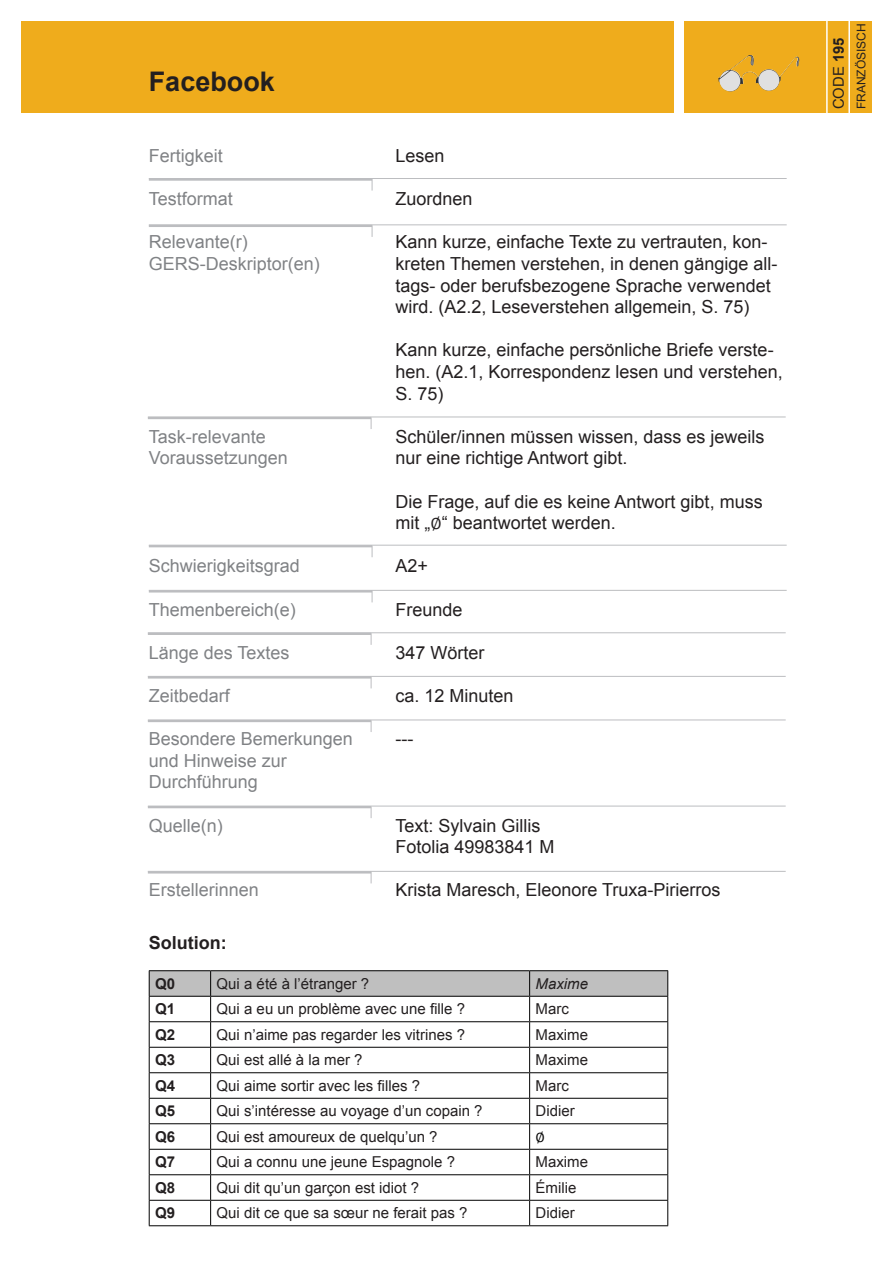
<style>
.page{position:relative;width:893px;height:1263px;background:#fff}
.page>*{position:absolute;margin:0;border:0;box-sizing:border-box;transform-origin:0 0}
.t1{font:700 27px "Arial";color:#231f20}
.Beschreibung_Tabelle{font:18px/21.6px "Arial";color:#231f20}
.Beschreibung_Tabelle-2{font:18px/21.6px "Arial";color:#808285}
.t2{font:700 18px "Arial";color:#231f20}
.t3{font:15px "Arial";color:#231f20}
.t4{font:700 15px "Arial";color:#231f20}
.t5{font:italic 15px "Arial";color:#231f20}
.t6{font:15px "Cambria Math";color:#000}
.t7{font:14.85px "Arial";color:#231f20}
.t8{font:12px "Arial";color:#231f20}
.s1{font-family:"Cambria"}
.s2{font-weight:700}
</style>
<div class="page">
<div style="left:685px;top:21px;width:187px;height:92px;background:#efac1c"></div>
<div style="left:21px;top:21px;width:652px;height:92px;background:#efac1c"></div>
<hr style="left:848px;top:20px;width:2px;height:93px;background:#fff">
<hr style="left:826px;top:20px;width:2px;height:93px;background:#fff">
<img style="left:718px;top:55px;width:81px;height:37px">
<hr style="left:149px;top:178px;width:638px;height:1px;background:#bcbdc0">
<hr style="left:149px;top:178px;width:223px;height:3px;background:#bcbdc0">
<svg style="left:372px;top:179px;width:1px;height:12px"></svg>
<hr style="left:149px;top:590px;width:638px;height:1px;background:#bcbdc0">
<hr style="left:149px;top:590px;width:223px;height:2px;background:#bcbdc0">
<hr style="left:149px;top:224px;width:638px;height:1px;background:#bcbdc0">
<hr style="left:149px;top:225px;width:223px;height:2px;background:#bcbdc0">
<svg style="left:372px;top:225px;width:1px;height:12px"></svg>
<hr style="left:149px;top:545px;width:638px;height:1px;background:#bcbdc0">
<hr style="left:149px;top:545px;width:223px;height:2px;background:#bcbdc0">
<svg style="left:372px;top:545px;width:1px;height:12px"></svg>
<hr style="left:148px;top:632px;width:638px;height:1px;background:#bcbdc0">
<hr style="left:148px;top:633px;width:223px;height:2px;background:#bcbdc0">
<svg style="left:371px;top:633px;width:1px;height:12px"></svg>
<hr style="left:148px;top:676px;width:638px;height:1px;background:#bcbdc0">
<hr style="left:148px;top:676px;width:223px;height:2px;background:#bcbdc0">
<hr style="left:148px;top:720px;width:638px;height:1px;background:#bcbdc0">
<hr style="left:148px;top:720px;width:223px;height:2px;background:#bcbdc0">
<svg style="left:371px;top:720px;width:1px;height:12px"></svg>
<hr style="left:148px;top:806px;width:638px;height:1px;background:#bcbdc0">
<hr style="left:148px;top:806px;width:223px;height:2px;background:#bcbdc0">
<svg style="left:371px;top:806px;width:1px;height:12px"></svg>
<hr style="left:148px;top:871px;width:638px;height:1px;background:#bcbdc0">
<hr style="left:148px;top:871px;width:223px;height:2px;background:#bcbdc0">
<hr style="left:148px;top:417px;width:638px;height:1px;background:#bcbdc0">
<hr style="left:148px;top:417px;width:223px;height:2px;background:#bcbdc0">
<svg style="left:371px;top:417px;width:1px;height:12px"></svg>
<hr style="left:149px;top:970px;width:62px;height:1px;background:#000">
<hr style="left:211px;top:970px;width:319px;height:1px;background:#000">
<hr style="left:530px;top:970px;width:138px;height:1px;background:#000">
<hr style="left:149px;top:1225px;width:62px;height:1px;background:#000">
<hr style="left:211px;top:1225px;width:319px;height:1px;background:#000">
<hr style="left:530px;top:1225px;width:138px;height:1px;background:#000">
<svg style="left:149px;top:971px;width:519px;height:254px"></svg>
<p class="t1" style="left:149px;top:64px;width:128px">Facebook</p>
<p class="Beschreibung_Tabelle-2" style="left:149px;top:145px;width:76px">Fertigkeit</p>
<p class="Beschreibung_Tabelle-2" style="left:149px;top:188px;width:86px">Testformat</p>
<p class="Beschreibung_Tabelle-2" style="left:149px;top:231px;width:101px">Relevante(r)</p>
<p class="Beschreibung_Tabelle-2" style="left:149px;top:253px;width:173px">GERS-Deskriptor(en)</p>
<p class="Beschreibung_Tabelle-2" style="left:149px;top:426px;width:141px">Task-relevante<br>Voraussetzungen</p>
<p class="Beschreibung_Tabelle-2" style="left:149px;top:555px;width:153px">Schwierigkeitsgrad</p>
<p class="Beschreibung_Tabelle-2" style="left:149px;top:599px;width:149px">Themenbereich(e)</p>
<p class="Beschreibung_Tabelle-2" style="left:149px;top:642px;width:142px">Länge des Textes</p>
<p class="Beschreibung_Tabelle-2" style="left:149px;top:685px;width:83px">Zeitbedarf</p>
<p class="Beschreibung_Tabelle-2" style="left:149px;top:728px;width:206px">Besondere Bemerkungen und Hinweise zur<br>Durchführung</p>
<p class="Beschreibung_Tabelle-2" style="left:149px;top:815px;width:76px">Quelle(n)</p>
<p class="Beschreibung_Tabelle-2" style="left:149px;top:879px;width:112px">Erstellerinnen</p>
<p class="Beschreibung_Tabelle" style="left:395px;top:145px;width:51px">Lesen</p>
<p class="Beschreibung_Tabelle" style="left:395px;top:188px;width:79px">Zuordnen</p>
<p class="Beschreibung_Tabelle" style="left:395px;top:231px;width:383px">Kann kurze, einfache Texte zu vertrauten, kon&shy;kreten Themen verstehen, in denen gängige all&shy;tags- oder berufsbezogene Sprache verwendet wird. (A2.2, Leseverstehen allgemein, S. 75)</p>
<p class="Beschreibung_Tabelle" style="left:395px;top:339px;width:389px">Kann kurze, einfache persönliche Briefe verste&shy;hen. (A2.1, Korrespondenz lesen und verstehen,<br>S. 75)</p>
<p class="Beschreibung_Tabelle" style="left:395px;top:426px;width:371px">Schüler/innen müssen wissen, dass es jeweils nur eine richtige Antwort gibt.</p>
<p class="Beschreibung_Tabelle" style="left:395px;top:491px;width:369px">Die Frage, auf die es keine Antwort gibt, muss mit „<span class="s1">∅</span>“ beantwortet werden.</p>
<p class="Beschreibung_Tabelle" style="left:395px;top:555px;width:34px">A2+</p>
<p class="Beschreibung_Tabelle" style="left:395px;top:599px;width:69px">Freunde</p>
<p class="Beschreibung_Tabelle" style="left:395px;top:642px;width:91px">347 Wörter</p>
<p class="Beschreibung_Tabelle" style="left:395px;top:685px;width:120px">ca. 12 Minuten</p>
<p class="Beschreibung_Tabelle" style="left:395px;top:728px;width:19px">---</p>
<p class="Beschreibung_Tabelle" style="left:395px;top:815px;width:147px">Text: Sylvain Gillis</p>
<p class="Beschreibung_Tabelle" style="left:395px;top:836px;width:161px">Fotolia 49983841 M</p>
<p class="Beschreibung_Tabelle" style="left:395px;top:879px;width:327px">Krista Maresch, Eleonore Truxa-Pirierros</p>
<p class="t2" style="left:149px;top:931px;width:79px">Solution:</p>
<p class="t4" style="left:155px;top:974px;width:22px">Q0</p>
<p class="t3" style="left:217px;top:974px;width:154px">Qui a été à l’étranger ?</p>
<p class="t5" style="left:536px;top:974px;width:54px">Maxime</p>
<p class="t4" style="left:155px;top:999px;width:22px">Q1</p>
<p class="t3" style="left:217px;top:999px;width:250px">Qui a eu un problème avec une fille ?</p>
<p class="t3" style="left:536px;top:999px;width:35px">Marc</p>
<p class="t4" style="left:155px;top:1025px;width:22px">Q2</p>
<p class="t3" style="left:217px;top:1025px;width:250px">Qui n’aime pas regarder les vitrines ?</p>
<p class="t3" style="left:536px;top:1025px;width:54px">Maxime</p>
<p class="t4" style="left:155px;top:1050px;width:22px">Q3</p>
<p class="t3" style="left:217px;top:1050px;width:147px">Qui est allé à la mer ?</p>
<p class="t3" style="left:536px;top:1050px;width:54px">Maxime</p>
<p class="t4" style="left:155px;top:1076px;width:22px">Q4</p>
<p class="t3" style="left:217px;top:1076px;width:205px">Qui aime sortir avec les filles ?</p>
<p class="t3" style="left:536px;top:1076px;width:35px">Marc</p>
<p class="t4" style="left:155px;top:1101px;width:22px">Q5</p>
<p class="t3" style="left:217px;top:1101px;width:267px">Qui s’intéresse au voyage d’un copain ?</p>
<p class="t3" style="left:536px;top:1101px;width:41px">Didier</p>
<p class="t4" style="left:155px;top:1127px;width:22px">Q6</p>
<p class="t3" style="left:217px;top:1127px;width:222px">Qui est amoureux de quelqu’un ?</p>
<p class="t6" style="left:536px;top:1128px;width:11px">∅</p>
<p class="t4" style="left:155px;top:1152px;width:22px">Q7</p>
<p class="t3" style="left:217px;top:1152px;width:240px">Qui a connu une jeune Espagnole ?</p>
<p class="t3" style="left:536px;top:1152px;width:54px">Maxime</p>
<p class="t4" style="left:155px;top:1178px;width:22px">Q8</p>
<p class="t3" style="left:217px;top:1178px;width:204px">Qui dit qu’un garçon est idiot ?</p>
<p class="t3" style="left:536px;top:1178px;width:42px">Émilie</p>
<p class="t4" style="left:155px;top:1203px;width:22px">Q9</p>
<p class="t3" style="left:217px;top:1203px;width:252px">Qui dit ce que sa sœur ne ferait pas ?</p>
<p class="t3" style="left:536px;top:1203px;width:41px">Didier</p>
<p class="t7" style="left:829px;top:109px;width:73px;rotate:-90deg">CODE <span class="s2">195</span></p>
<p class="t8" style="left:853px;top:109px;width:88px;rotate:-90deg">FRANZÖSISCH</p>
</div>
